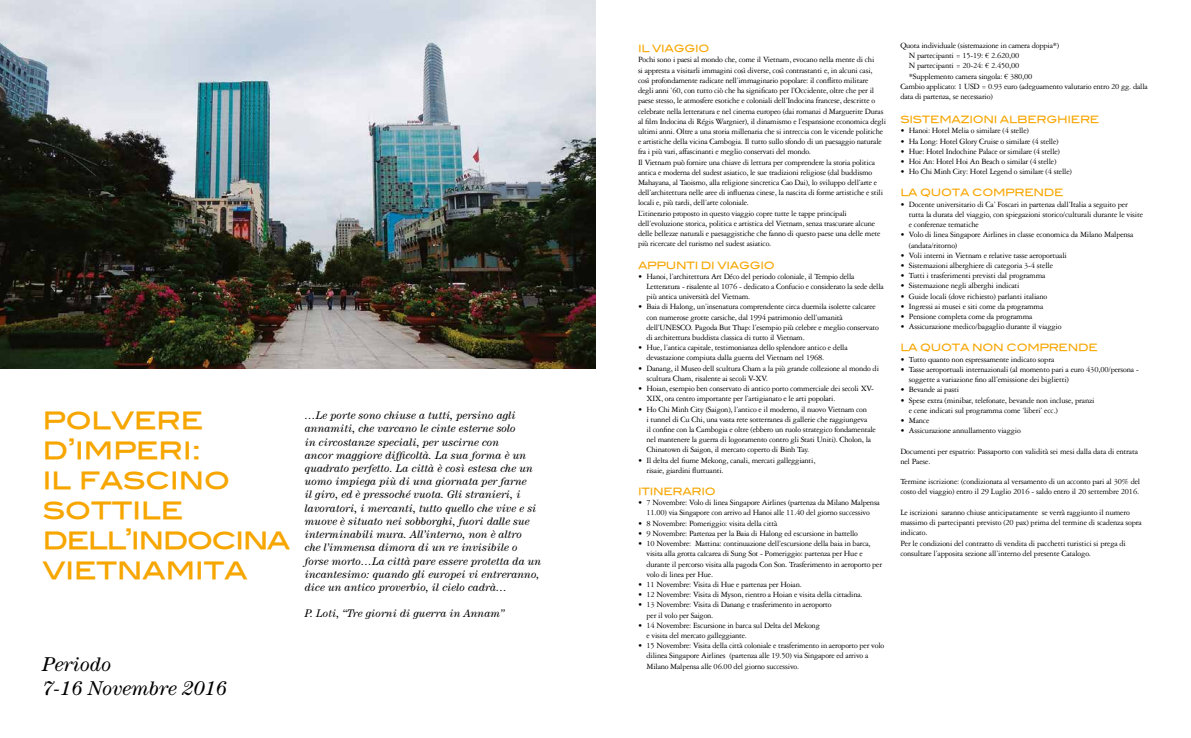
<style>
.page{position:relative;width:1191px;height:738px;background:#fff}
.page>*{position:absolute;margin:0;border:0;box-sizing:border-box;transform-origin:0 0}
.t1{font:28px/30px "Blair Md ITCTT Medium";letter-spacing:-.02em;color:#f7a600}
.t2{font:italic 20px/24px "Century Std";color:#000}
.t3{font:italic 11px/13.2px "Century Std";color:#000}
.t4{font:10px "Blair Md ITCTT Medium";letter-spacing:-.025em;color:#f7a600}
.t5{font:8.5px/10.2px "Garamond 3 LT Std";letter-spacing:-.025em;color:#000}
</style>
<div class="page">
<img style="left:0;top:0;width:595px;height:369px">
<h1 class="t1" style="left:43px;top:400px;width:250px">polvere d’imperi:<br>il fascino sottile dell’indocina vietnamita</h1>
<p class="t3" style="left:305px;top:408px;width:238px">…Le porte sono chiuse a tutti, persino agli annamiti, che varcano le cinte esterne solo<br>in circostanze speciali, per uscirne con<br>ancor maggiore difficoltà. La sua forma è un quadrato perfetto. La città è così estesa che un uomo impiega più di una giornata per farne<br>il giro, ed è pressoché vuota. Gli stranieri, i lavoratori, i mercanti, tutto quello che vive e si muove è situato nei sobborghi, fuori dalle sue interminabili mura. All’interno, non è altro<br>che l’immensa dimora di un re invisibile o forse morto…La città pare essere protetta da un incantesimo: quando gli europei vi entreranno, dice un antico proverbio, il cielo cadrà…</p>
<p class="t3" style="left:305px;top:606px;width:201px">P. Loti, “Tre giorni di guerra in Annam”</p>
<h2 class="t2" style="left:43px;top:651px;width:186px">Periodo<br>7-16 Novembre 2016</h2>
<p class="t4" style="left:638px;top:40px;width:73px">IL VIAGGIO</p>
<p class="t5" style="left:638px;top:55px;width:250px">Pochi sono i paesi al mondo che, come il Vietnam, evocano nella mente di chi<br>si appresta a visitarli immagini così diverse, così contrastanti e, in alcuni casi, così profondamente radicate nell’immaginario popolare: il conflitto militare degli anni ’60, con tutto ciò che ha significato per l’Occidente, oltre che per il paese stesso, le atmosfere esotiche e coloniali dell’Indocina francese, descritte o celebrate nella letteratura e nel cinema europeo (dai romanzi d Marguerite Duras al film Indocina di Régis Wargnier), il dinamismo e l’espansione economica degli ultimi anni. Oltre a una storia millenaria che si intreccia con le vicende politiche e artistiche della vicina Cambogia. Il tutto sullo sfondo di un paesaggio naturale fra i più vari, affascinanti e meglio conservati del mondo.<br>Il Vietnam può fornire una chiave di lettura per comprendere la storia politica antica e moderna del sudest asiatico, le sue tradizioni religiose (dal buddismo Mahayana, al Taoismo, alla religione sincretica Cao Dai), lo sviluppo dell’arte e dell’architettura nelle aree di influenza cinese, la nascita di forme artistiche e stili locali e, più tardi, dell’arte coloniale.<br>L’itinerario proposto in questo viaggio copre tutte le tappe principali dell’evoluzione storica, politica e artistica del Vietnam, senza trascurare alcune delle bellezze naturali e paesaggistiche che fanno di questo paese una delle mete più ricercate del turismo nel sudest asiatico.</p>
<p class="t4" style="left:638px;top:256px;width:138px">APPUNTI DI VIAGGIO</p>
<p class="t5" style="left:646px;top:271px;width:239px;text-indent:-8px">• Hanoi, l’architettura Art Déco del periodo coloniale, il Tempio della<br>Letteratura - risalente al 1076 - dedicato a Confucio e considerato la sede della più antica università del Vietnam.</p>
<p class="t5" style="left:646px;top:301px;width:234px;text-indent:-8px">• Baia di Halong, un’insenatura comprendente circa duemila isolette calcaree con numerose grotte carsiche, dal 1994 patrimonio dell’umanità dell’UNESCO. Pagoda But Thap: l’esempio più celebre e meglio conservato di architettura buddista classica di tutto il Vietnam.</p>
<p class="t5" style="left:646px;top:342px;width:203px;text-indent:-8px">• Hue, l’antica capitale, testimonianza dello splendore antico e della devastazione compiuta dalla guerra del Vietnam nel 1968.</p>
<p class="t5" style="left:646px;top:363px;width:234px;text-indent:-8px">• Danang, il Museo dell scultura Cham a la più grande collezione al mondo di scultura Cham, risalente ai secoli V-XV.</p>
<p class="t5" style="left:646px;top:383px;width:229px;text-indent:-8px">• Hoian, esempio ben conservato di antico porto commerciale dei secoli XV-<br>XIX, ora centro importante per l’artigianato e le arti popolari.</p>
<p class="t5" style="left:646px;top:403px;width:231px;text-indent:-8px">• Ho Chi Minh City (Saigon), l’antico e il moderno, il nuovo Vietnam con<br>i tunnel di Cu Chi, una vasta rete sotterranea di gallerie che raggiungeva<br>il confine con la Cambogia e oltre (ebbero un ruolo strategico fondamentale nel mantenere la guerra di logoramento contro gli Stati Uniti). Cholon, la Chinatown di Saigon, il mercato coperto di Binh Tay.</p>
<p class="t5" style="left:646px;top:454px;width:170px;text-indent:-8px">• Il delta del fiume Mekong, canali, mercati galleggianti, risaie, giardini fluttuanti.</p>
<p class="t4" style="left:638px;top:483px;width:79px">ITINERARIO</p>
<p class="t5" style="left:638px;top:497px;width:243px;text-align:center">• 7 Novembre: Volo di linea Singapore Airlines (partenza da Milano Malpensa<br>11.00) via Singapore con arrivo ad Hanoi alle 11.40 del giorno successivo</p>
<p class="t5" style="left:638px;top:517px;width:141px">• 8 Novembre: Pomeriggio: visita della città</p>
<p class="t5" style="left:638px;top:528px;width:221px">• 9 Novembre: Partenza per la Baia di Halong ed escursione in battello</p>
<p class="t5" style="left:646px;top:538px;width:237px;text-indent:-8px">• 10 Novembre: Mattina: continuazione dell’escursione della baia in barca, visita alla grotta calcarea di Sung Sot - Pomeriggio: partenza per Hue e durante il percorso visita alla pagoda Con Son. Trasferimento in aeroporto per volo di linea per Hue.</p>
<p class="t5" style="left:638px;top:579px;width:165px">• 11 Novembre: Visita di Hue e partenza per Hoian.</p>
<p class="t5" style="left:638px;top:589px;width:226px">• 12 Novembre: Visita di Myson, rientro a Hoian e visita della cittadina.</p>
<p class="t5" style="left:646px;top:599px;width:187px;text-indent:-8px">• 13 Novembre: Visita di Danang e trasferimento in aeroporto per il volo per Saigon.</p>
<p class="t5" style="left:646px;top:619px;width:175px;text-indent:-8px">• 14 Novembre: Escursione in barca sul Delta del Mekong e visita del mercato galleggiante.</p>
<p class="t5" style="left:646px;top:640px;width:239px;text-indent:-8px">• 15 Novembre: Visita della città coloniale e trasferimento in aeroporto per volo dilinea Singapore Airlines (partenza alle 19.50) via Singapore ed arrivo a<br>Milano Malpensa alle 06.00 del giorno successivo.</p>
<p class="t5" style="left:900px;top:40px;width:160px">Quota individuale (sistemazione in camera doppia*)</p>
<p class="t5" style="left:908px;top:51px;width:112px">N partecipanti = 15-19: € 2.620,00</p>
<p class="t5" style="left:908px;top:61px;width:112px">N partecipanti = 20-24: € 2.450,00</p>
<p class="t5" style="left:908px;top:71px;width:125px">*Supplemento camera singola: € 380,00</p>
<p class="t5" style="left:900px;top:81px;width:249px">Cambio applicato: 1 USD = 0.93 euro (adeguamento valutario entro 20 gg. dalla</p>
<p class="t5" style="left:900px;top:91px;width:94px">data di partenza, se necessario)</p>
<p class="t4" style="left:900px;top:111px;width:200px">SISTEMAZIONI ALBERGHIERE</p>
<p class="t5" style="left:900px;top:126px;width:130px">• Hanoi: Hotel Melia o similare (4 stelle)</p>
<p class="t5" style="left:900px;top:136px;width:160px">• Ha Long: Hotel Glory Cruise o similare (4 stelle)</p>
<p class="t5" style="left:900px;top:146px;width:161px">• Hue: Hotel Indochine Palace or similare (4 stelle)</p>
<p class="t5" style="left:900px;top:156px;width:157px">• Hoi An: Hotel Hoi An Beach o similar (4 stelle)</p>
<p class="t5" style="left:900px;top:166px;width:173px">• Ho Chi Minh City: Hotel Legend o similare (4 stelle)</p>
<p class="t4" style="left:900px;top:184px;width:165px">LA QUOTA COMPRENDE</p>
<p class="t5" style="left:908px;top:199px;width:236px;text-indent:-8px">• Docente universitario di Ca’ Foscari in partenza dall’Italia a seguito per tutta la durata del viaggio, con spiegazioni storico/culturali durante le visite e conferenze tematiche</p>
<p class="t5" style="left:908px;top:229px;width:226px;text-indent:-8px">• Volo di linea Singapore Airlines in classe economica da Milano Malpensa (andata/ritorno)</p>
<p class="t5" style="left:900px;top:250px;width:168px">• Voli interni in Vietnam e relative tasse aeroportuali</p>
<p class="t5" style="left:900px;top:260px;width:154px">• Sistemazioni alberghiere di categoria 3-4 stelle</p>
<p class="t5" style="left:900px;top:270px;width:147px">• Tutti i trasferimenti previsti dal programma</p>
<p class="t5" style="left:900px;top:280px;width:121px">• Sistemazione negli alberghi indicati</p>
<p class="t5" style="left:900px;top:291px;width:148px">• Guide locali (dove richiesto) parlanti italiano</p>
<p class="t5" style="left:900px;top:301px;width:144px">• Ingressi ai musei e siti come da programma</p>
<p class="t5" style="left:900px;top:311px;width:134px">• Pensione completa come da programma</p>
<p class="t5" style="left:900px;top:321px;width:163px">• Assicurazione medico/bagaglio durante il viaggio</p>
<p class="t4" style="left:900px;top:339px;width:199px">LA QUOTA NON COMPRENDE</p>
<p class="t5" style="left:900px;top:354px;width:155px">• Tutto quanto non espressamente indicato sopra</p>
<p class="t5" style="left:908px;top:364px;width:231px;text-indent:-8px">• Tasse aeroportuali internazionali (al momento pari a euro 430,00/persona - soggette a variazione fino all’emissione dei biglietti)</p>
<p class="t5" style="left:900px;top:384px;width:60px">• Bevande ai pasti</p>
<p class="t5" style="left:908px;top:394px;width:187px;text-indent:-8px">• Spese extra (minibar, telefonate, bevande non incluse, pranzi e cene indicati sul programma come ‘liberi’ ecc.)</p>
<p class="t5" style="left:900px;top:415px;width:31px">• Mance</p>
<p class="t5" style="left:900px;top:425px;width:122px">• Assicurazione annullamento viaggio</p>
<p class="t5" style="left:900px;top:445px;width:239px">Documenti per espatrio: Passaporto con validità sei mesi dalla data di entrata nel Paese.</p>
<p class="t5" style="left:900px;top:476px;width:241px">Termine iscrizione: (condizionata al versamento di un acconto pari al 30% del costo del viaggio) entro il 29 Luglio 2016 - saldo entro il 20 settembre 2016.</p>
<p class="t5" style="left:900px;top:507px;width:243px">Le iscrizioni saranno chiuse anticipatamente se verrà raggiunto il numero massimo di partecipanti previsto (20 pax) prima del termine di scadenza sopra indicato.<br>Per le condizioni del contratto di vendita di pacchetti turistici si prega di consultare l’apposita sezione all’interno del presente Catalogo.</p>
</div>
